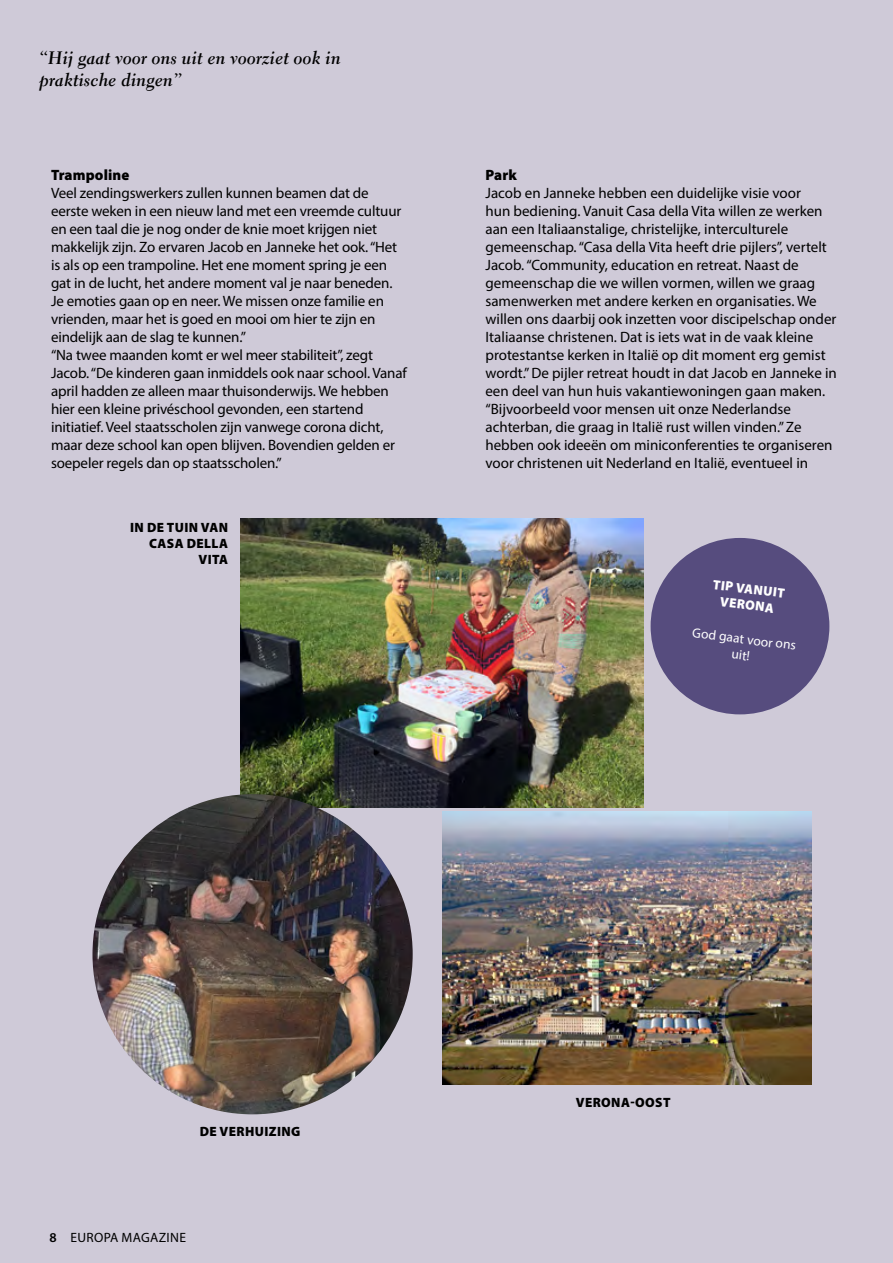
<style>
.page{position:relative;width:893px;height:1263px;background:#cfcad8}
.page>*{position:absolute;margin:0;border:0;box-sizing:border-box;transform-origin:0 0}
.Streamer_bovenaan_li{font:18px/21.6px "Electra LT Std Bold Cursive";letter-spacing:.01em;color:#000}
.Broodtekst{font:15px/18px "Myriad Pro";letter-spacing:-.005em;color:#000}
.Tussenkop_brood{font:900 15px "Myriad Pro";letter-spacing:.01em;color:#000}
.Bijschrift_foto_s{font:900 13.5px/16.2px "Myriad Pro";letter-spacing:.03em;color:#000;text-align:right}
.Tekst_paarse_cirkel{font:13.5px/16.2px "Myriad Pro";color:#fff;text-align:center}
.Kop_paarse_cirkel{font:900 13.5px "Myriad Pro";color:#fff}
.t1{font:13.5px "Myriad Pro";letter-spacing:.025em;color:#000}
.s1{font-weight:600}
</style>
<div class="page">
<img style="left:442px;top:811px;width:369px;height:274px">
<img style="left:240px;top:519px;width:403px;height:288px">
<img style="left:92px;top:794px;width:321px;height:320px;border-radius:160px">
<div style="left:651px;top:538px;width:178px;height:176px;background:#564c7e;border-radius:50%"></div>
<p class="Streamer_bovenaan_li" style="left:39px;top:48px;width:303px">“Hij gaat voor ons uit en voorziet ook in praktische dingen”</p>
<p class="Tussenkop_brood" style="left:51px;top:166px;width:80px">Trampoline</p>
<p class="Broodtekst" style="left:51px;top:184px;width:352px">Veel zendingswerkers zullen kunnen beamen dat de eerste weken in een nieuw land met een vreemde cultuur en een taal die je nog onder de knie moet krijgen niet makkelijk zijn. Zo ervaren Jacob en Janneke het ook. “Het is als op een trampoline. Het ene moment spring je een gat in de lucht, het andere moment val je naar beneden.<br>Je emoties gaan op en neer. We missen onze familie en vrienden, maar het is goed en mooi om hier te zijn en eindelijk aan de slag te kunnen.”</p>
<p class="Broodtekst" style="left:51px;top:346px;width:357px">“Na twee maanden komt er wel meer stabiliteit”, zegt Jacob. “De kinderen gaan inmiddels ook naar school. Vanaf april hadden ze alleen maar thuisonderwijs. We hebben hier een kleine privéschool gevonden, een startend initiatief. Veel staatsscholen zijn vanwege corona dicht, maar deze school kan open blijven. Bovendien gelden er soepeler regels dan op staatsscholen.”</p>
<p class="Bijschrift_foto_s" style="left:130px;top:519px;width:99px">IN DE TUIN VAN<br>CASA DELLA<br>VITA</p>
<p class="Tussenkop_brood" style="left:485px;top:166px;width:33px">Park</p>
<p class="Broodtekst" style="left:485px;top:184px;width:353px">Jacob en Janneke hebben een duidelijke visie voor<br>hun bediening. Vanuit Casa della Vita willen ze werken aan een Italiaanstalige, christelijke, interculturele gemeenschap. “Casa della Vita heeft drie pijlers”, vertelt Jacob. “Community, education en retreat. Naast de gemeenschap die we willen vormen, willen we graag samenwerken met andere kerken en organisaties. We willen ons daarbij ook inzetten voor discipelschap onder Italiaanse christenen. Dat is iets wat in de vaak kleine protestantse kerken in Italië op dit moment erg gemist wordt.” De pijler retreat houdt in dat Jacob en Janneke in een deel van hun huis vakantiewoningen gaan maken. “Bijvoorbeeld voor mensen uit onze Nederlandse achterban, die graag in Italië rust willen vinden.” Ze hebben ook ideeën om miniconferenties te organiseren voor christenen uit Nederland en Italië, eventueel in</p>
<p class="Kop_paarse_cirkel" style="left:714px;top:577px;width:74px;rotate:7deg">TIP VANUIT</p>
<p class="Kop_paarse_cirkel" style="left:721px;top:594px;width:56px;rotate:7deg">VERONA</p>
<p class="Tekst_paarse_cirkel" style="left:693px;top:624px;width:106px;rotate:7deg">God gaat voor ons uit!</p>
<p class="Bijschrift_foto_s" style="left:200px;top:1124px;width:102px">DE VERHUIZING</p>
<p class="t1" style="left:49px;top:1229px;width:138px"><span class="s1">8</span> EUROPA MAGAZINE</p>
<p class="Bijschrift_foto_s" style="left:576px;top:1094px;width:96px">VERONA-OOST</p>
</div>
